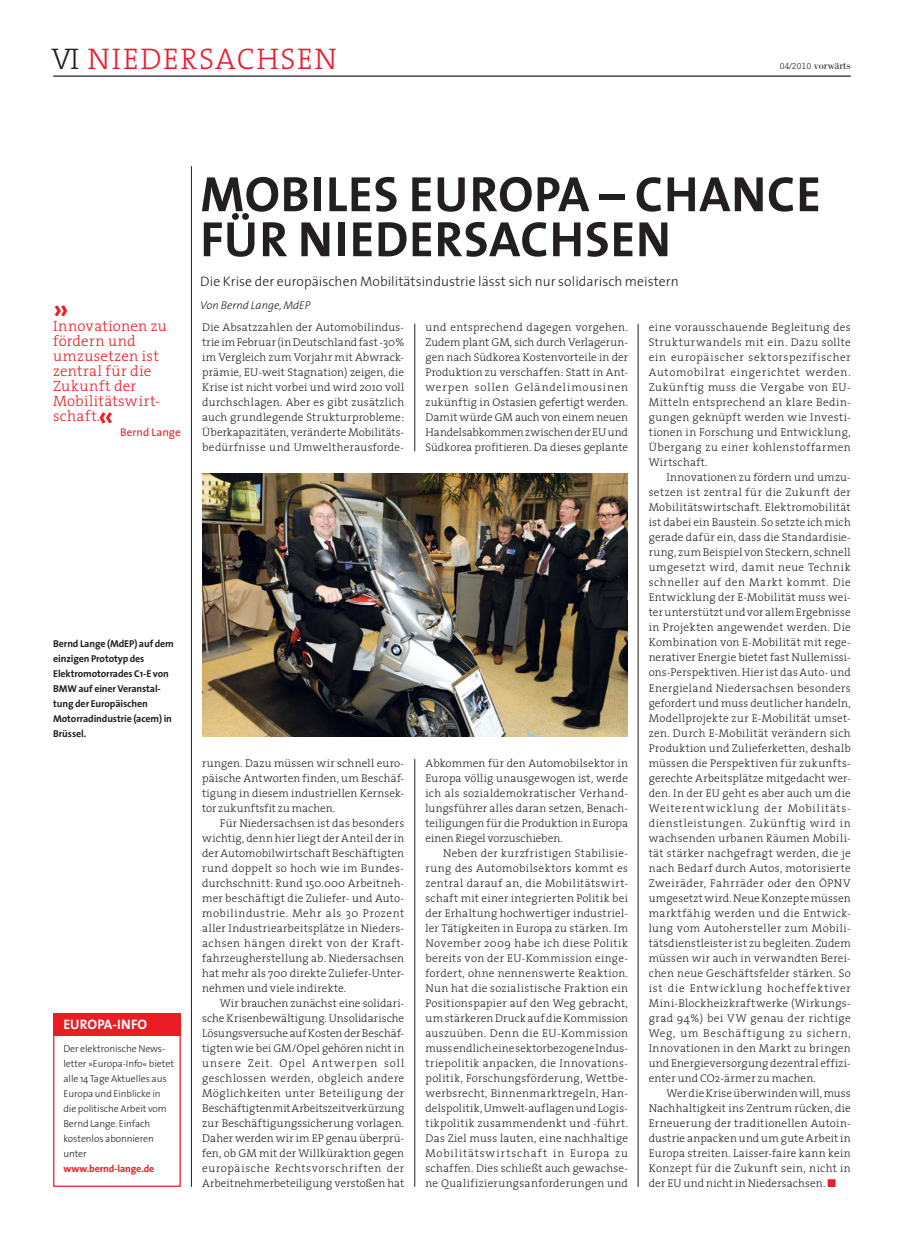
<style>
.page{position:relative;width:904px;height:1241px;background:#fff}
.page>*{position:absolute;margin:0;border:0;box-sizing:border-box;transform-origin:0 0}
.t1{font:50px/45px "The Sans Bold Caps";letter-spacing:.015em;color:#231f20}
.t2{font:30px "The Serif Light Caps";letter-spacing:.05em;color:#ed1b2e}
.t3{font:300 15px/15px "The Serif";letter-spacing:.025em;color:#ea1d25}
.t4{font:300 13.75px "The Sans";letter-spacing:.005em;color:#231f20}
.t5{font:700 13.75px "The Sans";letter-spacing:.005em;color:#fff}
.t6{font:300 11.25px/15px "The Serif";letter-spacing:.015em;color:#231f20;text-align:justify}
.t7{font:italic 300 11.25px "The Sans";letter-spacing:.005em;color:#231f20}
.t8{font:11.25px "Bodoni";color:#231f20}
.t9{font:11.25px "The Sans";letter-spacing:.005em;color:#ea1d25}
.t10{font:300 10px/15px "The Sans";letter-spacing:-.01em;color:#231f20}
.t11{font:700 10px/15px "The Sans";letter-spacing:-.01em;color:#231f20}
.t12{font:700 10px "The Sans";letter-spacing:-.01em;color:#ea1d25}
.s1{color:#231f20}
.s2{font-family:"The Serif Light Expert";font-size:8.75px}
.s3{font-family:"The Sans";font-weight:700;font-size:28.75px}
.s4{color:#ed1b2e}
</style>
<div class="page">
<hr style="left:53px;top:75px;width:797px;height:2px;background:#231f20">
<hr style="left:414px;top:759px;width:1px;height:427px;background:#231f20">
<hr style="left:414px;top:324px;width:1px;height:127px;background:#231f20">
<hr style="left:638px;top:324px;width:1px;height:862px;background:#231f20">
<hr style="left:191px;top:166px;width:1px;height:1020px;background:#231f20">
<img style="left:202px;top:474px;width:426px;height:262px">
<div style="left:53px;top:1013px;width:128px;height:22px;background:#ea1d25"></div>
<div style="left:53px;top:1032px;width:128px;height:154px;border:1px solid #ea1d25"></div>
<h2 class="t2" style="left:51px;top:41px;width:287px"><span class="s1">VI</span> NIEDERSACHSEN</h2>
<p class="t8" style="left:779px;top:61px;width:72px"><span class="s2">04/2010</span> vorwärts</p>
<h3 class="t3" style="left:53px;top:319px;width:115px"><sup>»</sup>Innovationen zu fördern und umzusetzen ist zentral für die<br>Zukunft der<br>Mobilitätswirt&shy;schaft.<span class="s3">«</span></h3>
<p class="t9" style="left:120px;top:428px;width:62px">Bernd Lange</p>
<p class="t11" style="left:53px;top:635px;width:122px">Bernd Lange (MdEP) auf dem einzigen Prototyp des<br>Elektromotorrades C1-E von<br>BMW auf einer Veranstal&shy;tung der Europäischen<br>Motorradindustrie (acem) in<br>Brüssel.</p>
<p class="t5" style="left:63px;top:1017px;width:85px">EUROPA-INFO</p>
<p class="t10" style="left:63px;top:1041px;width:112px">Der elektronische News&shy;letter »Europa-Info« bietet alle 14 Tage Aktuelles aus<br>Europa und Einblicke in die politische Arbeit vom<br>Bernd Lange. Einfach kostenlos abonnieren unter</p>
<p class="t12" style="left:63px;top:1163px;width:92px">www.bernd-lange.de</p>
<h1 class="t1" style="left:200px;top:171px;width:622px">MOBILES EUROPA – CHANCE<br>FÜR NIEDERSACHSEN</h1>
<p class="t4" style="left:200px;top:276px;width:480px">Die Krise der europäischen Mobilitätsindustrie lässt sich nur solidarisch meistern</p>
<p class="t7" style="left:200px;top:300px;width:112px">Von Bernd Lange, MdEP</p>
<p class="t6" style="left:202px;top:320px;width:203px">Die Absatzzahlen der Automobilindus&shy;trie im Februar (in Deutschland fast -30% im Vergleich zum Vorjahr mit Abwrack&shy;prämie, EU-weit Stagnation) zeigen, die Krise ist nicht vorbei und wird 2010 voll durchschlagen. Aber es gibt zusätzlich auch grundlegende Strukturprobleme:<br>Überkapazitäten, veränderte Mobilitäts&shy;bedürfnisse und Umweltherausforde-</p>
<p class="t6" style="left:202px;top:755px;width:203px">rungen. Dazu müssen wir schnell euro&shy;päische Antworten finden, um Beschäf&shy;tigung in diesem industriellen Kernsek&shy;tor zukunftsfit zu machen.</p>
<p class="t6" style="left:202px;top:815px;width:203px;text-indent:18px">Für Niedersachsen ist das besonders wichtig, denn hier liegt der Anteil der in der Automobilwirtschaft Beschäftigten rund doppelt so hoch wie im Bundes&shy;durchschnitt: Rund 150.000 Arbeitneh&shy;mer beschäftigt die Zuliefer- und Auto&shy;mobilindustrie. Mehr als 30 Prozent aller Industriearbeitsplätze in Nieders&shy;achsen hängen direkt von der Kraft&shy;fahrzeugherstellung ab. Niedersachsen hat mehr als 700 direkte Zuliefer-Unter&shy;nehmen und viele indirekte.</p>
<p class="t6" style="left:202px;top:995px;width:203px;text-indent:18px">Wir brauchen zunächst eine solidari&shy;sche Krisenbewältigung. Unsolidarische Lösungsversuche auf Kosten der Beschäf&shy;tigten wie bei GM/Opel gehören nicht in unsere Zeit. Opel Antwerpen soll geschlossen werden, obgleich andere Möglichkeiten unter Beteiligung der Beschäftigten mit Arbeitszeitverkürzung zur Beschäftigungssicherung vorlagen.<br>Daher werden wir im EP genau überprü&shy;fen, ob GM mit der Willküraktion gegen europäische Rechtsvorschriften der Arbeitnehmerbeteiligung verstoßen hat</p>
<p class="t6" style="left:425px;top:320px;width:204px">und entsprechend dagegen vorgehen.<br>Zudem plant GM, sich durch Verlagerun&shy;gen nach Südkorea Kostenvorteile in der Produktion zu verschaffen: Statt in Ant&shy;werpen sollen Geländelimousinen zukünftig in Ostasien gefertigt werden.<br>Damit würde GM auch von einem neuen Handelsabkommen zwischen der EU und Südkorea profitieren. Da dieses geplante</p>
<p class="t6" style="left:425px;top:755px;width:204px">Abkommen für den Automobilsektor in Europa völlig unausgewogen ist, werde ich als sozialdemokratischer Verhand&shy;lungsführer alles daran setzen, Benach&shy;teiligungen für die Produktion in Europa einen Riegel vorzuschieben.</p>
<p class="t6" style="left:425px;top:845px;width:204px;text-indent:18px">Neben der kurzfristigen Stabilisie&shy;rung des Automobilsektors kommt es zentral darauf an, die Mobilitätswirt&shy;schaft mit einer integrierten Politik bei der Erhaltung hochwertiger industriel&shy;ler Tätigkeiten in Europa zu stärken. Im November 2009 habe ich diese Politik bereits von der EU-Kommission einge&shy;fordert, ohne nennenswerte Reaktion.<br>Nun hat die sozialistische Fraktion ein Positionspapier auf den Weg gebracht, um stärkeren Druck auf die Kommission auszuüben. Denn die EU-Kommission muss endlich eine sektorbezogene Indus&shy;triepolitik anpacken, die Innovations&shy;politik, Forschungsförderung, Wettbe&shy;werbsrecht, Binnenmarktregeln, Han&shy;delspolitik, Umwelt-auflagen und Logis&shy;tikpolitik zusammendenkt und -führt.<br>Das Ziel muss lauten, eine nachhaltige Mobilitätswirtschaft in Europa zu schaffen. Dies schließt auch gewachse&shy;ne Qualifizierungsanforderungen und</p>
<p class="t6" style="left:648px;top:320px;width:203px">eine vorausschauende Begleitung des Strukturwandels mit ein. Dazu sollte ein europäischer sektorspezifischer Automobilrat eingerichtet werden.<br>Zukünftig muss die Vergabe von EU-Mitteln entsprechend an klare Bedin&shy;gungen geknüpft werden wie Investi&shy;tionen in Forschung und Entwicklung, Übergang zu einer kohlenstoffarmen Wirtschaft.</p>
<p class="t6" style="left:648px;top:470px;width:203px;text-indent:18px">Innovationen zu fördern und umzu&shy;setzen ist zentral für die Zukunft der Mobilitätswirtschaft. Elektromobilität ist dabei ein Baustein. So setzte ich mich gerade dafür ein, dass die Standardisie&shy;rung, zum Beispiel von Steckern, schnell umgesetzt wird, damit neue Technik schneller auf den Markt kommt. Die Entwicklung der E-Mobilität muss wei&shy;ter unterstützt und vor allem Ergebnisse in Projekten angewendet werden. Die Kombination von E-Mobilität mit rege&shy;nerativer Energie bietet fast Nullemissi&shy;ons-Perspektiven. Hier ist das Auto- und Energieland Niedersachsen besonders gefordert und muss deutlicher handeln, Modellprojekte zur E-Mobilität umset&shy;zen. Durch E-Mobilität verändern sich Produktion und Zulieferketten, deshalb müssen die Perspektiven für zukunfts&shy;gerechte Arbeitsplätze mitgedacht wer&shy;den. In der EU geht es aber auch um die Weiterentwicklung der Mobilitäts&shy;dienstleistungen. Zukünftig wird in wachsenden urbanen Räumen Mobili&shy;tät stärker nachgefragt werden, die je nach Bedarf durch Autos, motorisierte Zweiräder, Fahrräder oder den ÖPNV umgesetzt wird. Neue Konzepte müssen marktfähig werden und die Entwick&shy;lung vom Autohersteller zum Mobili&shy;tätsdienstleister ist zu begleiten. Zudem müssen wir auch in verwandten Berei&shy;chen neue Geschäftsfelder stärken. So ist die Entwicklung hocheffektiver Mini-Blockheizkraftwerke (Wirkungs&shy;grad 94%) bei VW genau der richtige Weg, um Beschäftigung zu sichern, Innovationen in den Markt zu bringen und Energieversorgung dezentral effizi&shy;enter und CO2-ärmer zu machen.</p>
<p class="t6" style="left:648px;top:1085px;width:203px;text-indent:18px">Wer die Krise überwinden will, muss Nachhaltigkeit ins Zentrum rücken, die Erneuerung der traditionellen Autoin&shy;dustrie anpacken und um gute Arbeit in Europa streiten. Laisser-faire kann kein Konzept für die Zukunft sein, nicht in der EU und nicht in Niedersachsen. <span class="s4">■</span></p>
</div>
